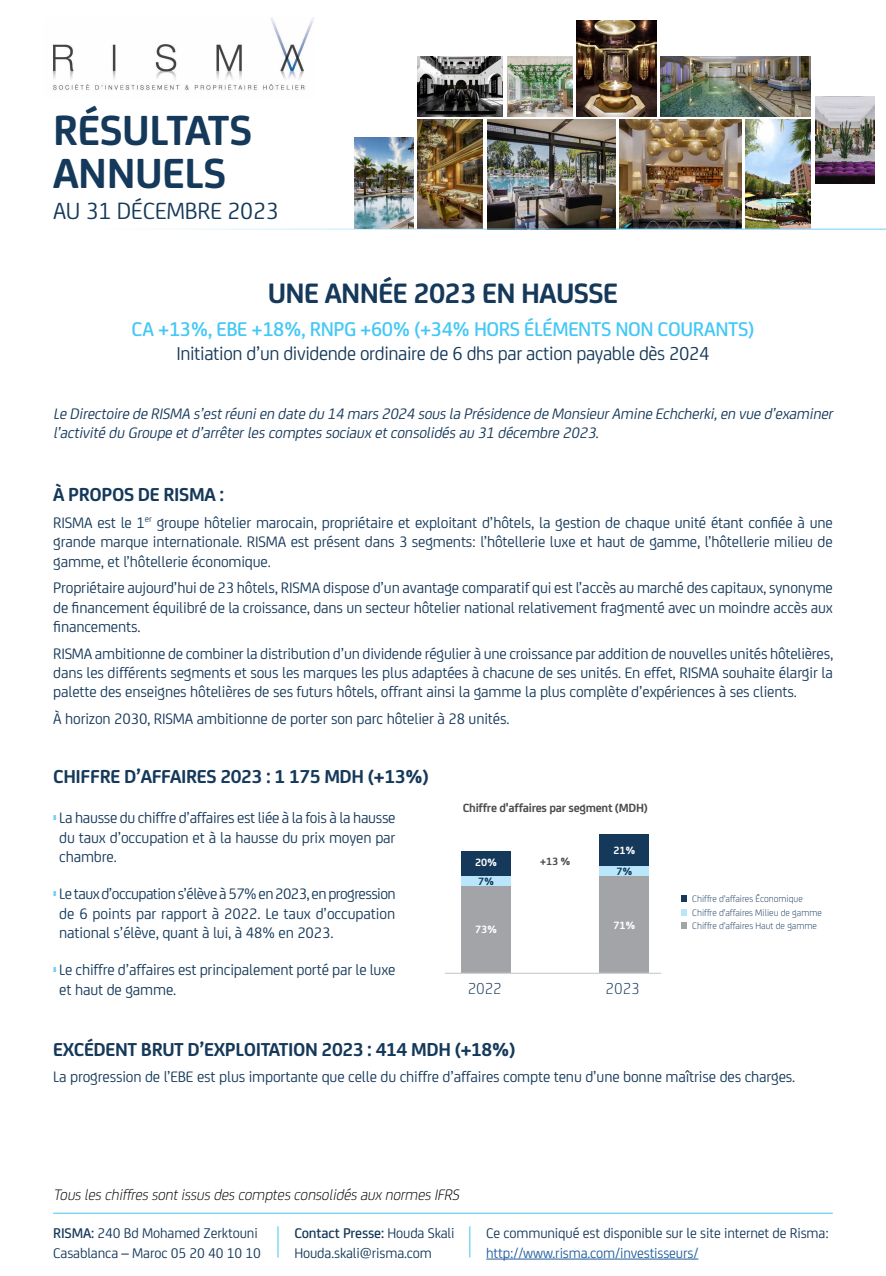
<style>
.page{position:relative;width:886px;height:1276px;background:#fff}
.page>*{position:absolute;margin:0;border:0;box-sizing:border-box;transform-origin:0 0}
.t1{font:700 45px/42.5px "FS Joey";letter-spacing:-.01em;color:#15395a}
.t2{font:700 30px "FS Joey";letter-spacing:-.02em;color:#15395a}
.t3{font:25px "FS Joey";letter-spacing:-.01em;color:#15395a}
.t4{font:500 21.25px "FS Joey";letter-spacing:-.02em;color:#44c8f5}
.t5{font:700 20px "FS Joey";letter-spacing:-.02em;color:#15395a}
.t6{font:20px "FS Joey";letter-spacing:-.02em;color:#15395a}
.t7{font:300 17px "FS Joey";letter-spacing:-.01em;color:#15395a}
.t8{font:16.12px/19.4px "FS Joey";letter-spacing:-.01em;color:#15395a;text-align:justify}
.t9{font:italic 16.12px/19.4px "FS Joey";color:#15395a}
.t10{font:italic 300 16.12px "FS Joey";color:#000}
.t11{font:15px/20px "FS Joey";letter-spacing:-.01em;color:#15395a}
.t12{font:15px "FS Joey";letter-spacing:-.01em;color:#215e9e}
.t13{font:700 12.75px "FS Joey";letter-spacing:-.02em;color:#4d4d4f}
.t14{font:700 11.25px "FS Joey";letter-spacing:-.01em;color:#fff}
.t15{font:700 11.25px "FS Joey";color:#4d4d4f}
.t16{font:700 11.25px "FS Joey";color:#15395a}
.t17{font:300 10px/13.5px "FS Joey";color:#15395a}
.s1{font-weight:500}
</style>
<div class="page">
<svg style="left:682px;top:895px;width:5px;height:6px"></svg>
<svg style="left:682px;top:909px;width:5px;height:6px"></svg>
<svg style="left:682px;top:922px;width:5px;height:6px"></svg>
<div style="left:600px;top:835px;width:49px;height:139px;background:#15395a"></div>
<div style="left:600px;top:866px;width:49px;height:108px;background:#b9e6fa"></div>
<div style="left:600px;top:876px;width:49px;height:98px;background:#a2a4a7"></div>
<div style="left:462px;top:851px;width:49px;height:123px;background:#15395a"></div>
<div style="left:462px;top:876px;width:49px;height:98px;background:#b9e6fa"></div>
<div style="left:462px;top:887px;width:49px;height:87px;background:#a2a4a7"></div>
<hr style="left:445px;top:972px;width:216px;height:2px;background:#cfd2d1">
<img style="left:418px;top:56px;width:85px;height:60px">
<img style="left:661px;top:56px;width:149px;height:60px">
<img style="left:815px;top:96px;width:59px;height:88px">
<img style="left:745px;top:120px;width:65px;height:108px">
<img style="left:620px;top:120px;width:121px;height:108px">
<img style="left:487px;top:120px;width:128px;height:108px">
<img style="left:418px;top:120px;width:65px;height:108px">
<img style="left:354px;top:137px;width:60px;height:91px">
<img style="left:53px;top:18px;width:261px;height:73px">
<hr style="left:0;top:228px;width:886px;height:2px;background:#8ed8f8">
<hr style="left:486px;top:1258px;width:212px;height:1px;background:#215e9e">
<hr style="left:277px;top:1226px;width:2px;height:31px;background:#6dcff6">
<hr style="left:469px;top:1226px;width:1px;height:31px;background:#6dcff6">
<hr style="left:53px;top:1212px;width:780px;height:2px;background:#6dcff6">
<img style="left:507px;top:56px;width:65px;height:60px">
<img style="left:577px;top:20px;width:79px;height:96px">
<h1 class="t1" style="left:53px;top:106px;width:201px">RÉSULTATS<br>ANNUELS</h1>
<h3 class="t3" style="left:53px;top:193px;width:227px">AU 31 DÉCEMBRE 2023</h3>
<h2 class="t2" style="left:268px;top:271px;width:352px">UNE ANNÉE 2023 EN HAUSSE</h2>
<h3 class="t4" style="left:131px;top:313px;width:624px">CA +13%, EBE +18%, RNPG +60% (+34% HORS ÉLÉMENTS NON COURANTS)</h3>
<p class="t6" style="left:176px;top:339px;width:535px">Initiation d’un dividende ordinaire de 6 dhs par action payable dès 2024</p>
<p class="t9" style="left:53px;top:403px;width:785px">LeDirectoiredeRISMA s’estréunien datedu 14 mars2024 sousla PrésidencedeMonsieurAmineEchcherki,en vued’examiner l’activitédu Groupeetd’arrêterlescomptessociauxetconsolidésau 31 décembre2023.</p>
<p class="t5" style="left:53px;top:479px;width:173px">À PROPOS DE RISMA :</p>
<p class="t8" style="left:53px;top:512px;width:781px">RISMA est le 1<sup>er</sup> groupe hôtelier marocain, propriétaire et exploitant d’hôtels, la gestion de chaque unité étant confiée à une grande marque internationale. RISMA est présent dans 3 segments: l’hôtellerie luxe et haut de gamme, l’hôtellerie milieu de gamme, et l’hôtellerie économique.</p>
<p class="t8" style="left:53px;top:577px;width:781px">Propriétaire aujourd’hui de 23 hôtels, RISMA dispose d’un avantage comparatif qui est l’accès au marché des capitaux, synonyme de financement équilibré de la croissance, dans un secteur hôtelier national relativement fragmenté avec un moindre accès aux financements.</p>
<p class="t8" style="left:53px;top:642px;width:781px">RISMA ambitionne de combiner la distribution d’un dividende régulier à une croissance par addition de nouvelles unités hôtelières, dans les différents segments et sous les marques les plus adaptées à chacune de ses unités. En effet, RISMA souhaite élargir la palette des enseignes hôtelières de ses futurs hôtels, offrant ainsi la gamme la plus complète d’expériences à ses clients.</p>
<p class="t8" style="left:53px;top:708px;width:458px">À horizon 2030, RISMA ambitionne de porter son parc hôtelier à 28 unités.</p>
<p class="t5" style="left:53px;top:761px;width:377px">CHIFFRE D’AFFAIRES 2023 : 1 175 MDH (+13%)</p>
<p class="t8" style="left:59px;top:807px;width:338px;text-indent:-6px"><sup>&lt;</sup> La hausse du chiffre d’affaires est liée à la fois à la hausse du taux d’occupation et à la hausse du prix moyen par chambre.</p>
<p class="t8" style="left:59px;top:883px;width:338px;text-indent:-6px"><sup>&lt;</sup> Le taux d’occupation s’élève à 57% en 2023, en progression de 6 points par rapport à 2022. Le taux d’occupation national s’élève, quant à lui, à 48% en 2023.</p>
<p class="t8" style="left:59px;top:959px;width:338px;text-indent:-6px"><sup>&lt;</sup> Le chiffre d’affaires est principalement porté par le luxe et haut de gamme.</p>
<p class="t13" style="left:463px;top:798px;width:187px">Chiffre d'affaires par segment (MDH)</p>
<p class="t14" style="left:613px;top:841px;width:24px">21%</p>
<p class="t14" style="left:475px;top:854px;width:24px">20%</p>
<p class="t16" style="left:478px;top:873px;width:18px">7%</p>
<p class="t15" style="left:540px;top:852px;width:32px">+13 %</p>
<p class="t16" style="left:616px;top:862px;width:18px">7%</p>
<p class="t14" style="left:475px;top:921px;width:24px">73%</p>
<p class="t14" style="left:613px;top:916px;width:24px">71%</p>
<p class="t7" style="left:468px;top:976px;width:36px">2022</p>
<p class="t7" style="left:606px;top:976px;width:36px">2023</p>
<p class="t17" style="left:692px;top:891px;width:131px">Chiffre d'affaires Économique<br>Chiffre d'affaires Milieu de gamme<br>Chiffre d'affaires Haut de gamme</p>
<p class="t5" style="left:53px;top:1034px;width:464px">EXCÉDENT BRUT D’EXPLOITATION 2023 : 414 MDH (+18%)</p>
<p class="t8" style="left:53px;top:1066px;width:744px">La progression de l’EBE est plus importante que celle du chiffre d’affaires compte tenu d’une bonne maîtrise des charges.</p>
<p class="t10" style="left:53px;top:1183px;width:411px">TousleschiffressontissusdescomptesconsolidésauxnormesIFRS</p>
<p class="t11" style="left:53px;top:1221px;width:209px"><span class="s1">RISMA:</span> 240 Bd Mohamed Zerktouni<br>Casablanca – Maroc 05 20 40 10 10</p>
<p class="t11" style="left:294px;top:1221px;width:162px"><span class="s1">Contact Presse:</span> Houda Skali<br>Houda.skali@risma.com</p>
<p class="t11" style="left:486px;top:1221px;width:344px">Ce communiqué est disponible sur le site internet de Risma:</p>
<p class="t12" style="left:486px;top:1242px;width:214px">http://www.risma.com/investisseurs/</p>
</div>
